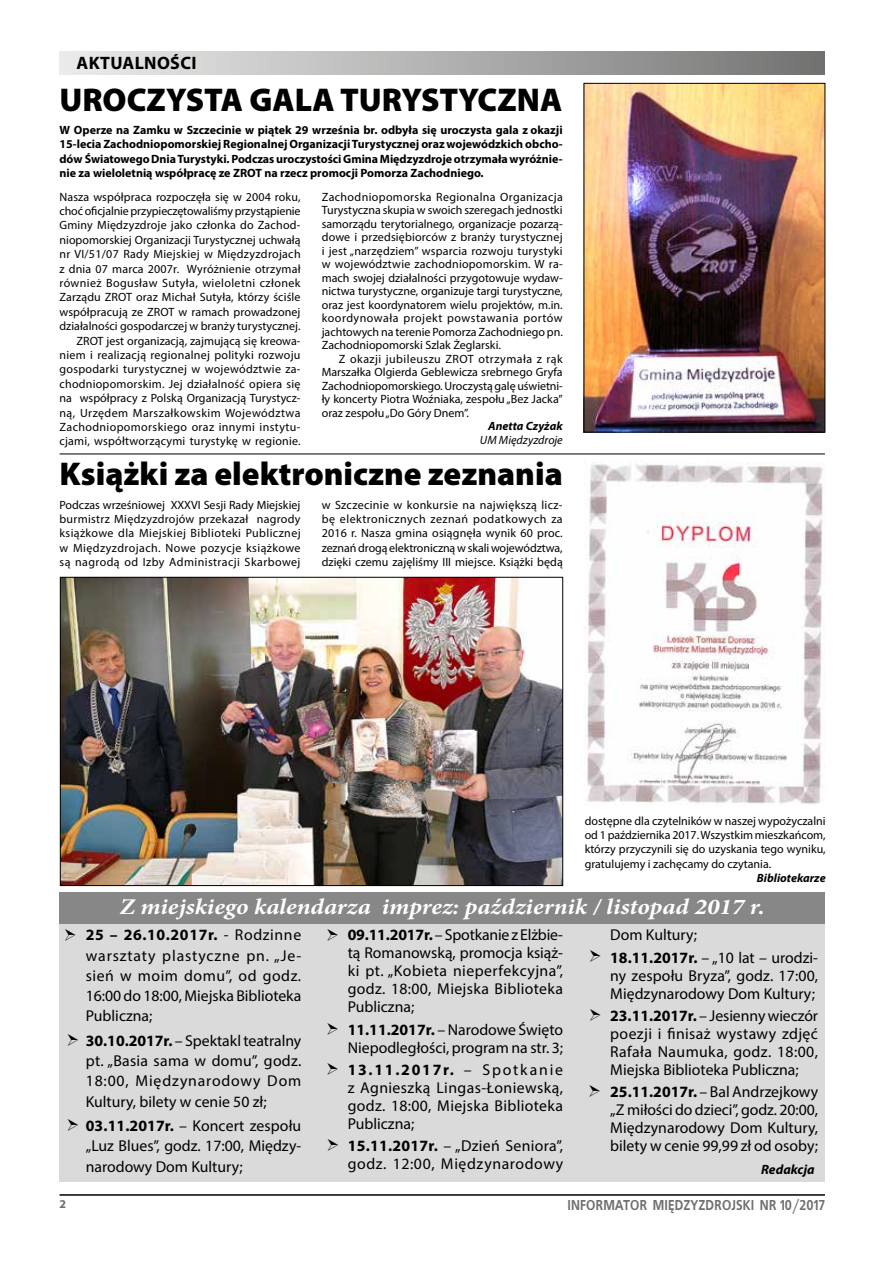
<style>
.page{position:relative;width:893px;height:1263px;background:#fff}
.page>*{position:absolute;margin:0;border:0;box-sizing:border-box;transform-origin:0 0}
.t1{font:900 33px "Myriad Pro";color:#000}
.t2{font:italic 700 22.5px "Minion Pro";color:#fff;scale:1.12 1}
.t3{font:700 18px "Myriad Pro";letter-spacing:.02em;color:#000}
.t4{font:15.75px/18px "Myriad Pro";color:#000;text-align:justify}
.t5{font:15.75px/18px "Myriad Pro";letter-spacing:.04em;color:#000}
.t6{font:700 14.25px "EFN Bureau";color:#706f6f}
.t7{font:italic 700 13.5px "Myriad Pro";color:#000}
.t8{font:12px/14.4px "Myriad Pro";letter-spacing:.01em;color:#000;text-align:justify}
.t9{font:700 12px/14.4px "Myriad Pro";color:#000;text-align:justify}
.t10{font:italic 700 12px "Myriad Pro";color:#000}
.t11{font:italic 12px "Myriad Pro";color:#000}
.t12{font:700 12px "Myriad Pro";color:#706f6f}
.s1{font-weight:700}
</style>
<div class="page">
<hr style="left:60px;top:1194px;width:765px;height:2px;background:#000">
<div style="left:60px;top:902px;width:765px;height:280px;background:#dadada"></div>
<div style="left:60px;top:51px;width:765px;height:23px;background:linear-gradient(to right,#ededed,#737373)"></div>
<div style="left:60px;top:892px;width:765px;height:31px;background:#878787"></div>
<img style="left:586px;top:85px;width:237px;height:345px">
<div style="left:584px;top:83px;width:241px;height:349px;border:1px solid #000"></div>
<img style="left:62px;top:579px;width:499px;height:305px">
<div style="left:60px;top:577px;width:503px;height:309px;border:1px solid #000"></div>
<img style="left:585px;top:462px;width:238px;height:343px">
<hr style="left:60px;top:454px;width:765px;height:1px;background:#000">
<h3 class="t3" style="left:77px;top:52px;width:122px">AKTUALNOŚCI</h3>
<h1 class="t1" style="left:60px;top:81px;width:504px">UROCZYSTA GALA TURYSTYCZNA</h1>
<p class="t9" style="left:60px;top:122px;width:505px">W Operze na Zamku w Szczecinie w piątek 29 września br. odbyła się uroczysta gala z okazji 15-lecia Zachodniopomorskiej Regionalnej Organizacji Turystycznej oraz wojewódzkich obcho&shy;dów Światowego Dnia Turystyki. Podczas uroczystości Gmina Międzyzdroje otrzymała wyróżnie&shy;nie za wieloletnią współpracę ze ZROT na rzecz promocji Pomorza Zachodniego.</p>
<p class="t8" style="left:60px;top:189px;width:243px;text-align:right">Nasza współpraca rozpoczęła się w 2004 roku, choć oficjalnie przypieczętowaliśmy przystąpienie Gminy Międzyzdroje jako członka do Zachod&shy;niopomorskiej Organizacji Turystycznej uchwałą nr VI/51/07 Rady Miejskiej w Międzyzdrojach z dnia 07 marca 2007r. Wyróżnienie otrzymał również Bogusław Sutyła, wieloletni członek Zarządu ZROT oraz Michał Sutyła, którzy ściśle współpracują ze ZROT w ramach prowadzonej działalności gospodarczej w branży turystycznej.<br>ZROT jest organizacją, zajmującą się kreowa&shy;niem i realizacją regionalnej polityki rozwoju gospodarki turystycznej w województwie za&shy;chodniopomorskim. Jej działalność opiera się na współpracy z Polską Organizacją Turystycz&shy;ną, Urzędem Marszałkowskim Województwa Zachodniopomorskiego oraz innymi instytu&shy;cjami, współtworzącymi turystykę w regionie.</p>
<p class="t8" style="left:322px;top:190px;width:243px;line-height:13.5px">Zachodniopomorska Regionalna Organizacja Turystyczna skupia w swoich szeregach jednostki samorządu terytorialnego, organizacje pozarzą&shy;dowe i przedsiębiorców z branży turystycznej i jest „narzędziem” wsparcia rozwoju turystyki w województwie zachodniopomorskim. W ra&shy;mach swojej działalności przygotowuje wydaw&shy;nictwa turystyczne, organizuje targi turystyczne, oraz jest koordynatorem wielu projektów, m.in. koordynowała projekt powstawania portów jachtowych na terenie Pomorza Zachodniego pn.<br>Zachodniopomorski Szlak Żeglarski.</p>
<p class="t8" style="left:322px;top:352px;width:243px;line-height:13.5px;text-indent:17px">Z okazji jubileuszu ZROT otrzymała z rąk Marszałka Olgierda Geblewicza srebrnego Gryfa Zachodniopomorskiego. Uroczystą galę uświetni&shy;ły koncerty Piotra Woźniaka, zespołu „Bez Jacka” oraz zespołu „Do Góry Dnem”.</p>
<p class="t10" style="left:488px;top:418px;width:76px">Anetta Czyżak</p>
<p class="t11" style="left:480px;top:432px;width:84px">UM Międzyzdroje</p>
<h1 class="t1" style="left:60px;top:455px;width:505px">Książki za elektroniczne zeznania</h1>
<p class="t8" style="left:60px;top:497px;width:243px">Podczas wrześniowej XXXVI Sesji Rady Miejskiej burmistrz Międzyzdrojów przekazał nagrody książkowe dla Miejskiej Biblioteki Publicznej w Międzyzdrojach. Nowe pozycje książkowe są nagrodą od Izby Administracji Skarbowej</p>
<p class="t8" style="left:322px;top:497px;width:243px">w Szczecinie w konkursie na największą licz&shy;bę elektronicznych zeznań podatkowych za 2016 r. Nasza gmina osiągnęła wynik 60 proc. zeznań drogą elektroniczną w skali województwa, dzięki czemu zajęliśmy III miejsce. Książki będą</p>
<p class="t8" style="left:585px;top:813px;width:242px">dostępne dla czytelników w naszej wypożyczalni od 1 października 2017. Wszystkim mieszkańcom, którzy przyczynili się do uzyskania tego wyniku, gratulujemy i zachęcamy do czytania.</p>
<p class="t10" style="left:757px;top:870px;width:70px">Bibliotekarze</p>
<h2 class="t2" style="left:120px;top:891px;width:577px">Z miejskiego kalendarza imprez: październik / listopad 2017 r.</h2>
<h3 class="t4" style="left:86px;top:925px;width:217px;line-height:20.2px"><span class="s1">25 – 26.10.2017r.</span> - Rodzinne warsztaty plastyczne pn. „Je&shy;sień w moim domu”, od godz.<br>16:00 do 18:00, Miejska Biblioteka Publiczna;</h3>
<h3 class="t4" style="left:86px;top:1030px;width:217px;line-height:20.2px"><span class="s1">30.10.2017r.</span> – Spektakl teatralny pt. „Basia sama w domu”, godz.<br>18:00, Międzynarodowy Dom Kultury, bilety w cenie 50 zł;</h3>
<h3 class="t4" style="left:86px;top:1115px;width:217px;line-height:20.2px"><span class="s1">03.11.2017r.</span> – Koncert zespołu „Luz Blues”, godz. 17:00, Między&shy;narodowy Dom Kultury;</h3>
<h3 class="t4" style="left:348px;top:926px;width:217px"><span class="s1">09.11.2017r.</span> – Spotkanie z Elżbie&shy;tą Romanowską, promocja książ&shy;ki pt. „Kobieta nieperfekcyjna”, godz. 18:00, Miejska Biblioteka Publiczna;</h3>
<h3 class="t4" style="left:348px;top:1020px;width:217px"><span class="s1">11.11.2017r.</span> – Narodowe Święto<br>Niepodległości, program na str. 3;</h3>
<h3 class="t4" style="left:348px;top:1060px;width:217px"><span class="s1">13.11.2017r.</span> – Spotkanie z Agnieszką Lingas-Łoniewską, godz. 18:00, Miejska Biblioteka Publiczna;</h3>
<h3 class="t5" style="left:348px;top:1137px;width:217px"><span class="s1">15.11.2017r.</span> – „Dzień Seniora”, godz. 12:00, Międzynarodowy</h3>
<h3 class="t4" style="left:610px;top:924px;width:209px;line-height:22.2px">Dom Kultury;<br><span class="s1">18.11.2017r.</span> – „10 lat – urodzi-</h3>
<h3 class="t4" style="left:610px;top:966px;width:209px">ny zespołu Bryza”, godz. 17:00,<br>Międzynarodowy Dom Kultury;</h3>
<h3 class="t4" style="left:610px;top:1006px;width:209px"><span class="s1">23.11.2017r.</span> – Jesienny wieczór poezji i finisaż wystawy zdjęć Rafała Naumuka, godz. 18:00, Miejska Biblioteka Publiczna;</h3>
<h3 class="t4" style="left:610px;top:1083px;width:209px"><span class="s1">25.11.2017r.</span> – Bal Andrzejkowy „Z miłości do dzieci”, godz. 20:00, Międzynarodowy Dom Kultury, bilety w cenie 99,99 zł od osoby;</h3>
<p class="t7" style="left:761px;top:1161px;width:55px">Redakcja</p>
<p class="t12" style="left:60px;top:1196px;width:8px">2</p>
<p class="t6" style="left:567px;top:1194px;width:259px">INFORMATOR MIĘDZYZDROJSKI NR 10/2017</p>
</div>
